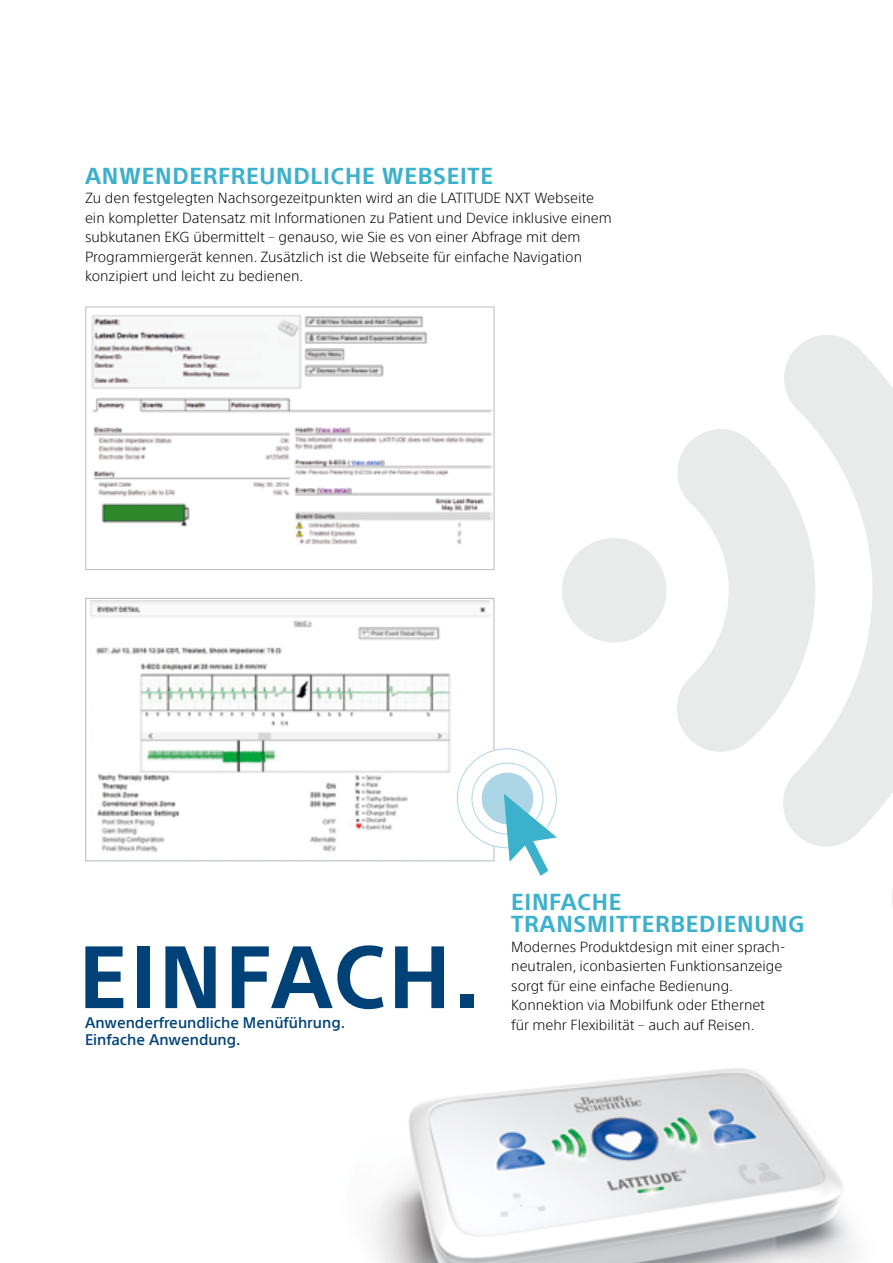
<style>
.page{position:relative;width:893px;height:1263px;background:#fff}
.page>*{position:absolute;margin:0;border:0;box-sizing:border-box;transform-origin:0 0}
.t1{font:700 86.4px "SST";letter-spacing:.025em;color:#004278}
.t2{font:700 22.5px/21.8px "SST";letter-spacing:.03em;color:#3bb1cb}
.t3{font:500 15px "SST";color:#004278}
.t4{font:300 14.25px/19.5px "SST";color:#000}
</style>
<div class="page">
<svg style="left:892px;top:890px;width:1px;height:17px"></svg>
<svg style="left:783px;top:335px;width:110px;height:512px;fill:#e9eaea"></svg>
<svg style="left:677px;top:425px;width:138px;height:330px;fill:#e9eaea"></svg>
<svg style="left:562px;top:538px;width:104px;height:105px"></svg>
<img style="left:373px;top:1068px;width:482px;height:195px">
<img style="left:90px;top:600px;width:399px;height:253px">
<div style="left:85px;top:598px;width:410px;height:263px;border:1px solid #c0c5c2"></div>
<img style="left:91px;top:315px;width:401px;height:230px">
<div style="left:85px;top:306px;width:410px;height:264px;border:1px solid #c0c5c2"></div>
<div style="left:457px;top:749px;width:99px;height:99px;background:#fff;border-radius:50%"></div>
<div style="left:482px;top:773px;width:51px;height:51px;background:#acd6e5;border-radius:50%"></div>
<div style="left:482px;top:773px;width:51px;height:51px;border:1px solid #acd6e5;border-radius:50%"></div>
<svg style="left:504px;top:794px;width:53px;height:82px"></svg>
<h2 class="t2" style="left:85px;top:165px;width:409px">ANWENDERFREUNDLICHE WEBSEITE</h2>
<p class="t4" style="left:85px;top:188px;width:528px">Zu den festgelegten Nachsorgezeitpunkten wird an die LATITUDE NXT Webseite ein kompletter Datensatz mit Informationen zu Patient und Device inklusive einem subkutanen EKG übermittelt – genauso, wie Sie es von einer Abfrage mit dem Programmiergerät kennen. Zusätzlich ist die Webseite für einfache Navigation konzipiert und leicht zu bedienen.</p>
<h2 class="t2" style="left:511px;top:891px;width:295px">EINFACHE<br>TRANSMITTERBEDIENUNG</h2>
<p class="t4" style="left:511px;top:937px;width:276px">Modernes Produktdesign mit einer sprach&shy;neutralen, iconbasierten Funktionsanzeige sorgt für eine einfache Bedienung.<br>Konnektion via Mobilfunk oder Ethernet</p>
<h1 class="t1" style="left:79px;top:926px;width:403px">EINFACH.</h1>
<p class="t3" style="left:85px;top:1014px;width:262px">Anwenderfreundliche Menüführung.</p>
<p class="t4" style="left:511px;top:1015px;width:245px">für mehr Flexibilität – auch auf Reisen.</p>
<p class="t3" style="left:85px;top:1031px;width:157px">Einfache Anwendung.</p>
</div>
